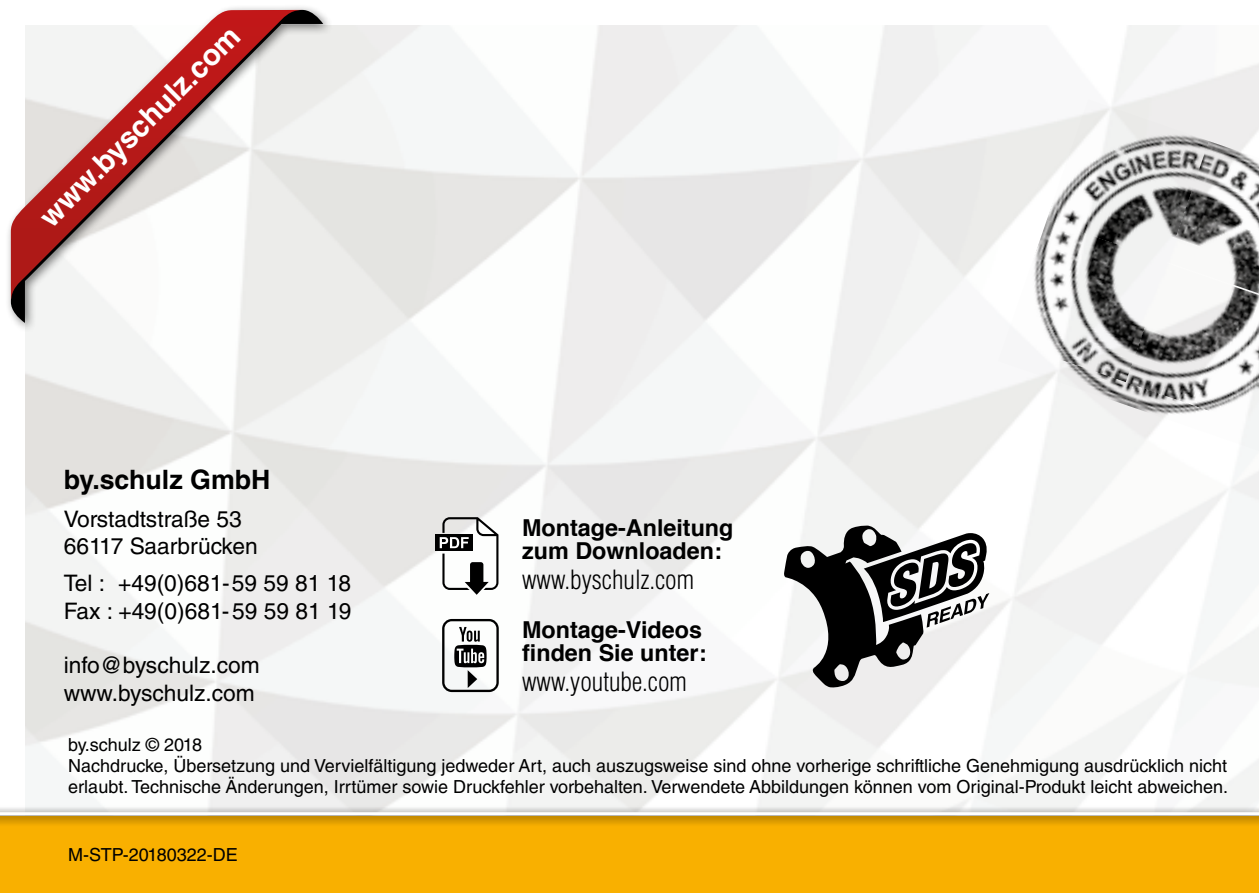
<style>
.page{position:relative;width:1259px;height:893px;background:#fff}
.page>*{position:absolute;margin:0;border:0;box-sizing:border-box;transform-origin:0 0}
.t1{font:700 29.4px "Helvetica LT Std";color:#fff}
.t2{font:700 26.7px "Helvetica LT Std";color:#000}
.t3{font:300 condensed 25.8px "Helvetica LT Std";color:#000}
.t4{font:700 23.4px/23.4px "Helvetica";color:#000}
.t5{font:22.8px/27.3px "Helvetica LT Std";color:#000}
.t6{font:18px/21px "Helvetica LT Std";color:#000}
</style>
<div class="page">
<div style="left:0;top:804px;width:1259px;height:89px;background:#f4f6f6"></div>
<div style="left:0;top:816px;width:1259px;height:77px;background:#f9b000"></div>
<div style="left:4px;top:4px;width:330px;height:330px;background:#000;opacity:.5"></div>
<svg style="left:11px;top:303px;width:14px;height:20px"></svg>
<svg style="left:11px;top:10px;width:312px;height:293px;fill:#ececea"></svg>
<svg style="left:11px;top:10px;width:291px;height:292px"></svg>
<div style="left:0;top:806px;width:1259px;height:21px;background:#000;opacity:.75"></div>
<hr style="left:0;top:812px;width:1259px;height:3px;background:#fff">
<img style="left:1046px;top:100px;width:163px;height:120px">
<img style="left:1167px;top:141px;width:92px;height:122px">
<img style="left:1239px;top:203px;width:20px;height:248px">
<img style="left:1005px;top:220px;width:162px;height:121px">
<img style="left:1125px;top:263px;width:134px;height:161px">
<img style="left:998px;top:341px;width:248px;height:103px">
<svg style="left:435px;top:517px;width:63px;height:78px"></svg>
<svg style="left:442px;top:619px;width:57px;height:73px"></svg>
<svg style="left:783px;top:525px;width:206px;height:163px"></svg>
<h1 class="t1" style="left:32px;top:209px;width:271px;rotate:-45deg">www.byschulz.com</h1>
<h2 class="t2" style="left:64px;top:463px;width:208px">by.schulz GmbH</h2>
<p class="t5" style="left:64px;top:505px;width:195px">Vorstadtstraße 53<br>66117 Saarbrücken</p>
<p class="t5" style="left:64px;top:570px;width:289px">Tel : +49(0)681-59 59 81 18<br>Fax : +49(0)681-59 59 81 19</p>
<p class="t5" style="left:64px;top:651px;width:197px">info@byschulz.com www.byschulz.com</p>
<p class="t4" style="left:522px;top:516px;width:213px">Montage-Anleitung zum Downloaden:</p>
<h3 class="t3" style="left:522px;top:563px;width:173px">www.byschulz.com</h3>
<p class="t4" style="left:522px;top:618px;width:186px">Montage-Videos finden Sie unter:</p>
<h3 class="t3" style="left:522px;top:665px;width:166px">www.youtube.com</h3>
<p class="t6" style="left:68px;top:734px;width:1161px">by.schulz © 2018<br>Nachdrucke, Übersetzung und Vervielfältigung jedweder Art, auch auszugsweise sind ohne vorherige schriftliche Genehmigung ausdrücklich nicht erlaubt. Technische Änderungen, Irrtümer sowie Druckfehler vorbehalten. Verwendete Abbildungen können vom Original-Produkt leicht abweichen.</p>
<p class="t6" style="left:68px;top:844px;width:171px">M-STP-20180322-DE</p>
</div>
